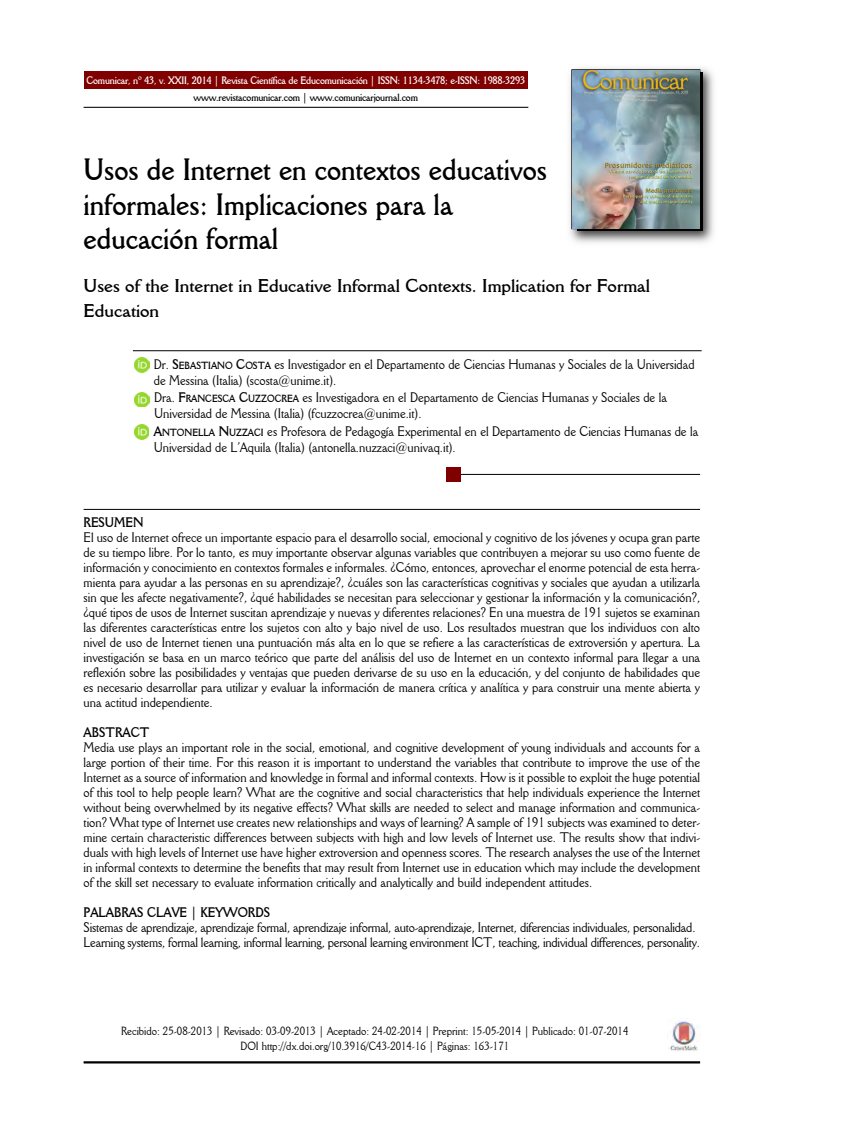
<style>
.page{position:relative;width:849px;height:1127px;background:#fff}
.page>*{position:absolute;margin:0;border:0;box-sizing:border-box;transform-origin:0 0}
.t1{font:700 30px/34.5px "Della Robbia BT";color:#000;scale:.9 1}
.t2{font:700 18px/26px "Della Robbia BT";color:#000}
.t3{font:13.5px/15px "Della Robbia BT";color:#000;scale:.9 1}
.t4{font:700 13.5px "Della Robbia BT";color:#000;scale:.9 1}
.t5{font:11.55px/15px "Della Robbia BT";color:#000;text-align:center;scale:.9 1}
.t6{font:700 10.5px "Della Robbia BT";letter-spacing:-.02em;color:#fff;scale:.9 1}
.t7{font:700 10.5px "Della Robbia BT";letter-spacing:-.02em;color:#000;scale:.9 1}
.s1{font-weight:700}
.s2{font-weight:700;font-size:10.2px}
</style>
<div class="page">
<svg style="left:83px;top:106px;width:446px;height:2px"></svg>
<div style="left:84px;top:71px;width:444px;height:17px;background:#800000"></div>
<img style="left:569px;top:68px;width:145px;height:175px">
<img style="left:577px;top:73px;width:125px;height:157px">
<img style="left:572px;top:70px;width:128px;height:158px">
<svg style="left:132px;top:350px;width:570px;height:1px"></svg>
<svg style="left:83px;top:508px;width:618px;height:2px"></svg>
<svg style="left:461px;top:473px;width:240px;height:2px"></svg>
<img style="left:668px;top:1018px;width:30px;height:33px">
<hr style="left:84px;top:1061px;width:616px;height:2px;background:#000">
<div style="left:446px;top:467px;width:15px;height:14px;background:#800000"></div>
<svg style="left:138px;top:360px;width:12px;height:13px"></svg>
<img style="left:134px;top:357px;width:15px;height:15px">
<svg style="left:134px;top:395px;width:16px;height:10px"></svg>
<img style="left:135px;top:392px;width:14px;height:15px">
<svg style="left:138px;top:424px;width:8px;height:16px"></svg>
<img style="left:134px;top:425px;width:15px;height:14px">
<p class="t6" style="left:86px;top:74px;width:489px">Comunicar, nº 43, v. XXII, 2014 | Revista Científica de Educomunicación | ISSN: 1134-3478; e-ISSN: 1988-3293</p>
<p class="t7" style="left:194px;top:91px;width:251px">www.revistacomunicar.com | www.comunicarjournal.com</p>
<h1 class="t1" style="left:84px;top:152px;width:517px">Usos de Internet en contextos educativos informales: Implicaciones para la educación formal</h1>
<h2 class="t2" style="left:84px;top:272px;width:568px">Uses of the Internet in Educative Informal Contexts. Implication for Formal<br>Education</h2>
<p class="t3" style="left:154px;top:356px;width:602px;line-height:15.8px">Dr. <span class="s1">S</span><span class="s2">EBASTIANO</span> <span class="s1">C</span><span class="s2">OSTA</span> es Investigador en el Departamento de Ciencias Humanas y Sociales de la Universidad de Messina (Italia) (scosta@unime.it).</p>
<p class="t3" style="left:154px;top:390px;width:571px;line-height:15.8px">Dra. <span class="s1">F</span><span class="s2">RANCESCA</span> <span class="s1">C</span><span class="s2">UZZOCREA</span> es Investigadora en el Departamento de Ciencias Humanas y Sociales de la<br>Universidad de Messina (Italia) (fcuzzocrea@unime.it).</p>
<p class="t3" style="left:154px;top:423px;width:607px;line-height:15.8px"><span class="s1">A</span><span class="s2">NTONELLA</span> <span class="s1">N</span><span class="s2">UZZACI</span> es Profesora de Pedagogía Experimental en el Departamento de Ciencias Humanas de la<br>Universidad de L’Aquila (Italia) (antonella.nuzzaci@univaq.it).</p>
<p class="t4" style="left:84px;top:514px;width:68px">RESUMEN</p>
<p class="t3" style="left:84px;top:530px;width:687px;text-align:justify">El uso de Internet ofrece un importante espacio para el desarrollo social, emocional y cognitivo de los jóvenes y ocupa gran parte de su tiempo libre. Por lo tanto, es muy importante observar algunas variables que contribuyen a mejorar su uso como fuente de información y conocimiento en contextos formales e informales. ¿Cómo, entonces, aprovechar el enorme potencial de esta herra&shy;mienta para ayudar a las personas en su aprendizaje?, ¿cuáles son las características cognitivas y sociales que ayudan a utilizarla sin que les afecte negativamente?, ¿qué habilidades se necesitan para seleccionar y gestionar la información y la comunicación?, ¿qué tipos de usos de Internet suscitan aprendizaje y nuevas y diferentes relaciones? En una muestra de 191 sujetos se examinan las diferentes características entre los sujetos con alto y bajo nivel de uso. Los resultados muestran que los individuos con alto nivel de uso de Internet tienen una puntuación más alta en lo que se refiere a las características de extroversión y apertura. La investigación se basa en un marco teórico que parte del análisis del uso de Internet en un contexto informal para llegar a una reflexión sobre las posibilidades y ventajas que pueden derivarse de su uso en la educación, y del conjunto de habilidades que es necesario desarrollar para utilizar y evaluar la información de manera crítica y analítica y para construir una mente abierta y una actitud independiente.</p>
<p class="t4" style="left:84px;top:724px;width:75px">ABSTRACT</p>
<p class="t3" style="left:84px;top:740px;width:687px;text-align:justify">Media use plays an important role in the social, emotional, and cognitive development of young individuals and accounts for a large portion of their time. For this reason it is important to understand the variables that contribute to improve the use of the Internet as a source of information and knowledge in formal and informal contexts. How is it possible to exploit the huge potential of this tool to help people learn? What are the cognitive and social characteristics that help individuals experience the Internet without being overwhelmed by its negative effects? What skills are needed to select and manage information and communica&shy;tion? What type of Internet use creates new relationships and ways of learning? A sample of 191 subjects was examined to deter&shy;mine certain characteristic differences between subjects with high and low levels of Internet use. The results show that indivi&shy;duals with high levels of Internet use have higher extroversion and openness scores. The research analyses the use of the Internet in informal contexts to determine the benefits that may result from Internet use in education which may include the development of the skill set necessary to evaluate information critically and analytically and build independent attitudes.</p>
<p class="t4" style="left:84px;top:904px;width:209px">PALABRAS CLAVE | KEYWORDS</p>
<p class="t3" style="left:84px;top:920px;width:686px">Sistemas de aprendizaje, aprendizaje formal, aprendizaje informal, auto-aprendizaje, Internet, diferencias individuales, personalidad.<br>Learning systems, formal learning, informal learning, personal learning environment ICT, teaching, individual differences, personality.</p>
<p class="t5" style="left:121px;top:1023px;width:565px">Recibido: 25-08-2013 | Revisado: 03-09-2013 | Aceptado: 24-02-2014 | Preprint: 15-05-2014 | Publicado: 01-07-2014<br>DOI http://dx.doi.org/10.3916/C43-2014-16 | Páginas: 163-171</p>
</div>
